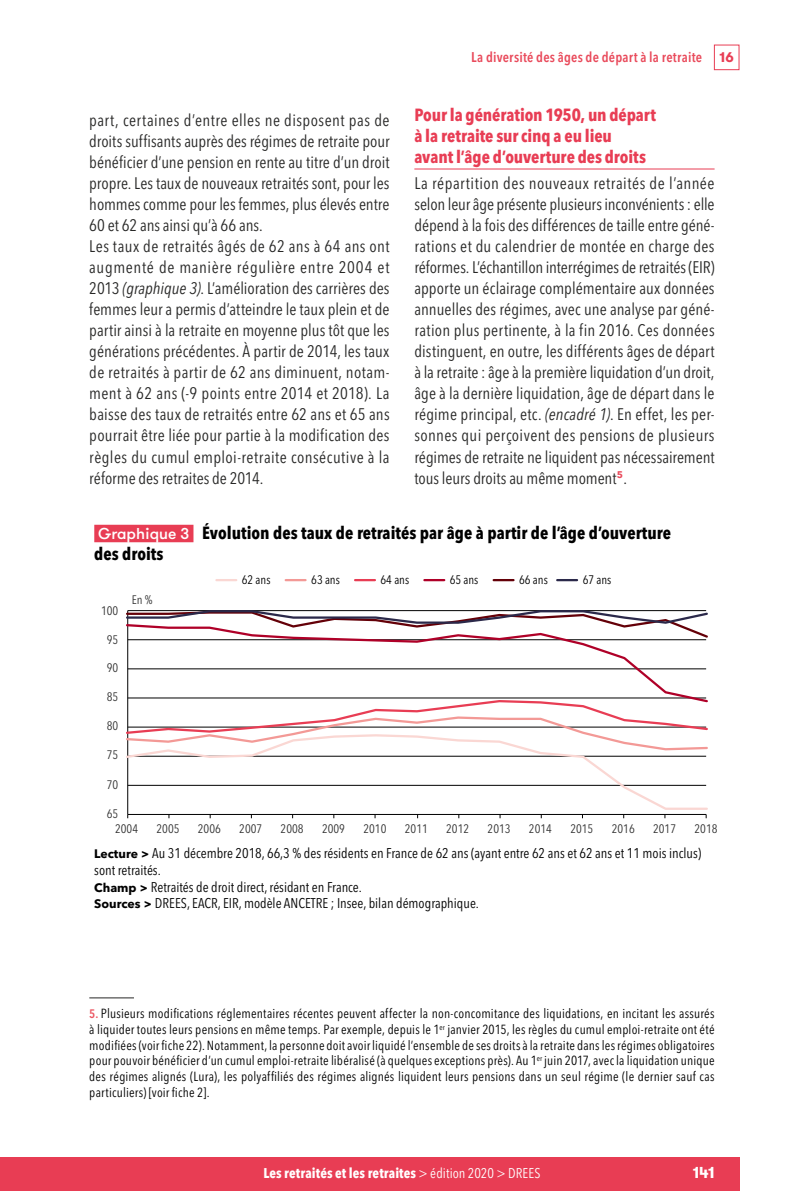
<style>
.page{position:relative;width:794px;height:1191px;background:#fff}
.page>*{position:absolute;margin:0;border:0;box-sizing:border-box;transform-origin:0 0}
.Titre_2__Inter{font:700 condensed 17.5px/21px "Avenir Next LT Pro";letter-spacing:-.005em;color:#e83d54}
.HT_titre{font:700 condensed 17.5px/21px "Avenir Next LT Pro";color:#000}
.Texte{font:condensed 16.62px/21px "Avenir Next LT Pro";color:#272726;text-align:justify}
.t1{font:700 15.75px "GT Walsheim";color:#fff}
.HT_notes_champ_lectu{font:condensed 14px/16.8px "Avenir Next LT Pro";color:#000}
.t2{font:700 condensed 14px "Avenir Next LT Pro";letter-spacing:.01em;color:#fff}
.t3{font:600 condensed 14px "Avenir Next LT Pro";letter-spacing:.015em;color:#e94a5b}
.t4{font:condensed 13.12px/15.8px "Avenir Next LT Pro";letter-spacing:.015em;color:#000;text-align:justify}
.t5{font:condensed 12.25px "Avenir Next LT Pro";color:#313131}
.t6{font:condensed 12.25px "Avenir Next LT Pro";color:#000}
.s1{font-family:"GT Walsheim Pro Trial";font-weight:700;font-stretch:normal;color:#e83d54}
.s2{font-style:italic}
.s3{font-family:"GT Walsheim";font-weight:500;font-stretch:normal;font-size:15.75px;color:#fff}
.s4{font-weight:700;font-stretch:normal;font-size:12.25px}
.s5{font-weight:600;font-size:12.25px;color:#eb5762}
.s6{font-weight:400}
</style>
<div class="page">
<div style="left:714px;top:45px;width:25px;height:25px;border:1px solid #e83d54"></div>
<div style="left:0;top:1157px;width:739px;height:34px;background:#e83d54"></div>
<hr style="left:414px;top:169px;width:300px;height:1px;background:#e83d54">
<div style="left:94px;top:525px;width:99px;height:17px;background:#e83d54"></div>
<hr style="left:127px;top:610px;width:1px;height:204px;background:#000">
<hr style="left:128px;top:814px;width:578px;height:1px;background:#000">
<svg style="left:126px;top:751px;width:582px;height:60px"></svg>
<svg style="left:126px;top:704px;width:582px;height:47px"></svg>
<svg style="left:127px;top:639px;width:581px;height:65px"></svg>
<svg style="left:126px;top:610px;width:582px;height:29px"></svg>
<hr style="left:216px;top:579px;width:20px;height:2px;background:#fad7d3">
<svg style="left:286px;top:579px;width:19px;height:2px"></svg>
<hr style="left:355px;top:579px;width:20px;height:2px;background:#e83d54">
<hr style="left:424px;top:579px;width:20px;height:2px;background:#af0028">
<hr style="left:493px;top:579px;width:20px;height:2px;background:#640008">
<hr style="left:557px;top:579px;width:20px;height:2px;background:#2b294a">
<hr style="left:89px;top:997px;width:45px;height:1px;background:#272726">
<p class="t3" style="left:471px;top:49px;width:264px">La diversité des âges de départ à la retraite <span class="s1">16</span></p>
<p class="Titre_2__Inter" style="left:414px;top:104px;width:243px">Pour la génération 1950, un départ à la retraite sur cinq a eu lieu<br>avant l’âge d’ouverture des droits</p>
<p class="Texte" style="left:414px;top:173px;width:302px">La répartition des nouveaux retraités de l’année selon leur âge présente plusieurs inconvénients : elle dépend à la fois des différences de taille entre géné&shy;rations et du calendrier de montée en charge des réformes. L’échantillon interrégimes de retraités (EIR) apporte un éclairage complémentaire aux données annuelles des régimes, avec une analyse par géné&shy;ration plus pertinente, à la fin 2016. Ces données distinguent, en outre, les différents âges de départ à la retraite : âge à la première liquidation d’un droit, âge à la dernière liquidation, âge de départ dans le régime principal, etc. <span class="s2">(encadré 1)</span>. En effet, les per&shy;sonnes qui perçoivent des pensions de plusieurs régimes de retraite ne liquident pas nécessairement tous leurs droits au même moment<sup>5</sup>.</p>
<p class="HT_titre" style="left:94px;top:522px;width:578px"><span class="s3">Graphique 3</span> Évolution des taux de retraités par âge à partir de l’âge d’ouverture des droits</p>
<p class="Texte" style="left:89px;top:110px;width:302px">part, certaines d’entre elles ne disposent pas de droits suffisants auprès des régimes de retraite pour bénéficier d’une pension en rente au titre d’un droit propre. Les taux de nouveaux retraités sont, pour les hommes comme pour les femmes, plus élevés entre 60 et 62 ans ainsi qu’à 66 ans.</p>
<p class="Texte" style="left:89px;top:236px;width:302px">Les taux de retraités âgés de 62 ans à 64 ans ont augmenté de manière régulière entre 2004 et 2013 <span class="s2">(graphique 3)</span>. L’amélioration des carrières des femmes leur a permis d’atteindre le taux plein et de partir ainsi à la retraite en moyenne plus tôt que les générations précédentes. À partir de 2014, les taux de retraités à partir de 62 ans diminuent, notam&shy;ment à 62 ans (-9 points entre 2014 et 2018). La baisse des taux de retraités entre 62 ans et 65 ans pourrait être liée pour partie à la modification des règles du cumul emploi-retraite consécutive à la réforme des retraites de 2014.</p>
<p class="t5" style="left:101px;top:603px;width:19px">100</p>
<p class="t5" style="left:107px;top:632px;width:13px">95</p>
<p class="t5" style="left:107px;top:660px;width:13px">90</p>
<p class="t5" style="left:107px;top:689px;width:13px">85</p>
<p class="t5" style="left:107px;top:718px;width:13px">80</p>
<p class="t5" style="left:107px;top:747px;width:13px">75</p>
<p class="t5" style="left:107px;top:777px;width:13px">70</p>
<p class="t5" style="left:107px;top:806px;width:13px">65</p>
<p class="t5" style="left:132px;top:592px;width:22px">En %</p>
<p class="t6" style="left:242px;top:572px;width:30px">62 ans</p>
<p class="t6" style="left:311px;top:572px;width:30px">63 ans</p>
<p class="t6" style="left:380px;top:572px;width:30px">64 ans</p>
<p class="t6" style="left:450px;top:572px;width:30px">65 ans</p>
<p class="t6" style="left:519px;top:572px;width:30px">66 ans</p>
<p class="t6" style="left:583px;top:572px;width:30px">67 ans</p>
<p class="t5" style="left:115px;top:821px;width:25px">2004</p>
<p class="t5" style="left:156px;top:821px;width:25px">2005</p>
<p class="t5" style="left:198px;top:821px;width:25px">2006</p>
<p class="t5" style="left:239px;top:821px;width:25px">2007</p>
<p class="t5" style="left:281px;top:821px;width:25px">2008</p>
<p class="t5" style="left:322px;top:821px;width:25px">2009</p>
<p class="t5" style="left:363px;top:821px;width:25px">2010</p>
<p class="t5" style="left:405px;top:821px;width:25px">2011</p>
<p class="t5" style="left:446px;top:821px;width:25px">2012</p>
<p class="t5" style="left:487px;top:821px;width:25px">2013</p>
<p class="t5" style="left:529px;top:821px;width:25px">2014</p>
<p class="t5" style="left:570px;top:821px;width:25px">2015</p>
<p class="t5" style="left:612px;top:821px;width:25px">2016</p>
<p class="t5" style="left:653px;top:821px;width:25px">2017</p>
<p class="t5" style="left:694px;top:821px;width:25px">2018</p>
<p class="HT_notes_champ_lectu" style="left:94px;top:844px;width:608px"><span class="s4">Lecture &gt;</span> Au 31 décembre 2018, 66,3 % des résidents en France de 62 ans (ayant entre 62 ans et 62 ans et 11 mois inclus) sont retraités.</p>
<p class="HT_notes_champ_lectu" style="left:94px;top:878px;width:269px"><span class="s4">Champ &gt;</span> Retraités de droit direct, résidant en France.</p>
<p class="HT_notes_champ_lectu" style="left:94px;top:895px;width:386px"><span class="s4">Sources &gt;</span> DREES, EACR, EIR, modèle ANCETRE ; Insee, bilan démographique.</p>
<p class="t4" style="left:89px;top:1005px;width:627px"><span class="s5">5.</span> Plusieurs modifications réglementaires récentes peuvent affecter la non-concomitance des liquidations, en incitant les assurés à liquider toutes leurs pensions en même temps. Par exemple, depuis le 1<sup>er</sup> janvier 2015, les règles du cumul emploi-retraite ont été modifiées (voir fiche 22). Notamment, la personne doit avoir liquidé l’ensemble de ses droits à la retraite dans les régimes obligatoires pour pouvoir bénéficier d’un cumul emploi-retraite libéralisé (à quelques exceptions près). Au 1<sup>er</sup> juin 2017, avec la liquidation unique des régimes alignés (Lura), les polyaffiliés des régimes alignés liquident leurs pensions dans un seul régime (le dernier sauf cas particuliers) [voir fiche 2].</p>
<p class="t2" style="left:263px;top:1165px;width:279px">Les retraités et les retraites <span class="s6">&gt; édition 2020 &gt; DREES</span></p>
<p class="t1" style="left:692px;top:1162px;width:23px">141</p>
</div>
